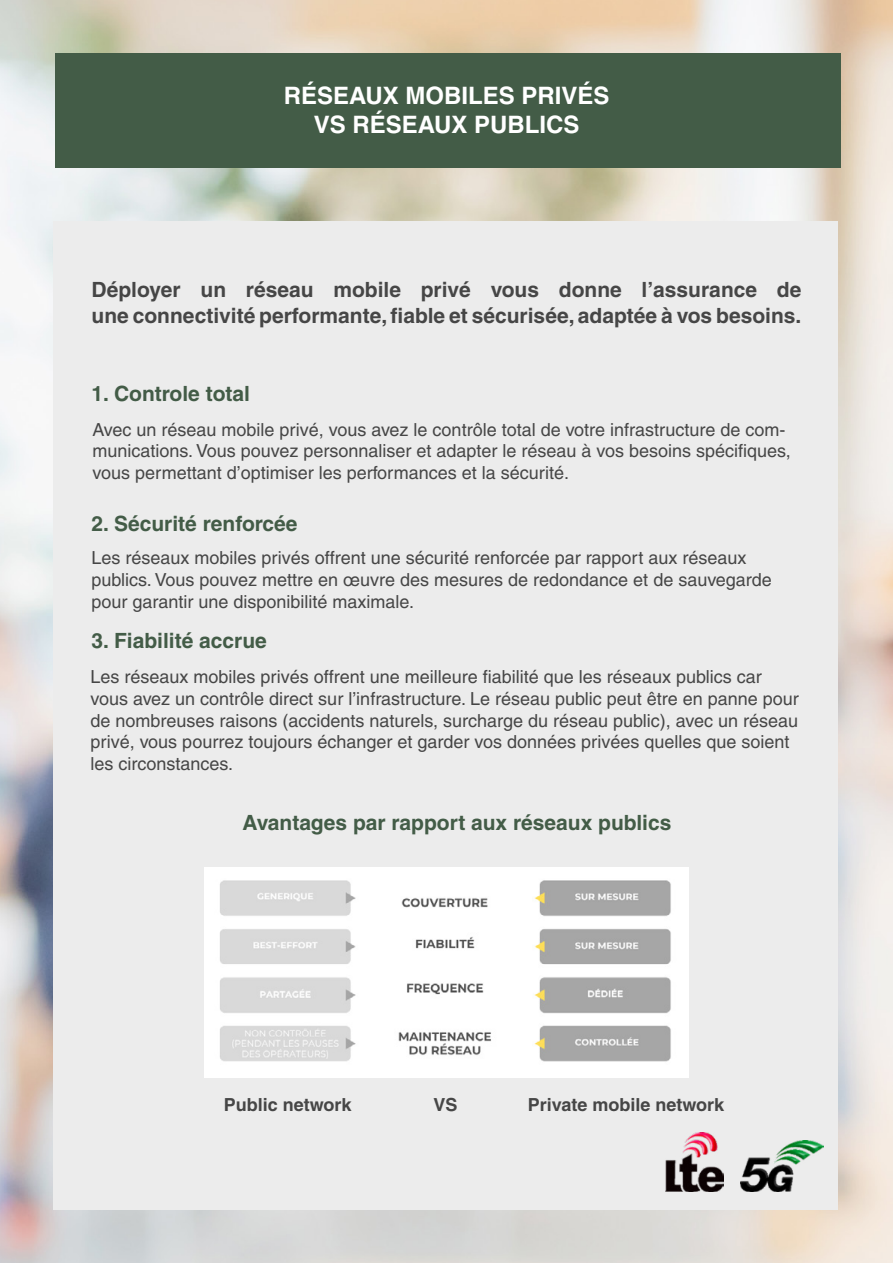
<style>
.page{position:relative;width:893px;height:1263px;background:#fff}
.page>*{position:absolute;margin:0;border:0;box-sizing:border-box;transform-origin:0 0}
.t1{font:700 24px/28.8px "Helvetica";color:#fff;text-align:center}
.t2{font:700 21px/25.2px "Helvetica";color:#464646}
.t3{font:700 21px "Helvetica";color:#435c47}
.t4{font:18px/21.6px "Helvetica";color:#464646}
.t5{font:700 18px "Helvetica";color:#464646}
</style>
<div class="page">
<img style="left:0;top:0;width:893px;height:1263px">
<div style="left:55px;top:54px;width:785px;height:114px;background:#435c47"></div>
<div style="left:53px;top:221px;width:785px;height:989px;background:#ececec"></div>
<img style="left:205px;top:868px;width:483px;height:209px">
<img style="left:665px;top:1132px;width:59px;height:59px">
<img style="left:741px;top:1141px;width:83px;height:50px">
<h1 class="t1" style="left:284px;top:81px;width:327px">RÉSEAUX MOBILES PRIVÉS<br>VS RÉSEAUX PUBLICS</h1>
<p class="t2" style="left:92px;top:277px;width:711px">Déployer un réseau mobile privé vous donne l’assurance de une connectivité performante, fiable et sécurisée, adaptée à vos besoins.</p>
<p class="t3" style="left:92px;top:381px;width:160px">1. Controle total</p>
<p class="t4" style="left:93px;top:418px;width:700px">Avec un réseau mobile privé, vous avez le contrôle total de votre infrastructure de com&shy;munications. Vous pouvez personnaliser et adapter le réseau à vos besoins spécifiques, vous permettant d’optimiser les performances et la sécurité.</p>
<p class="t3" style="left:92px;top:511px;width:208px">2. Sécurité renforcée</p>
<p class="t4" style="left:92px;top:547px;width:682px">Les réseaux mobiles privés offrent une sécurité renforcée par rapport aux réseaux publics. Vous pouvez mettre en œuvre des mesures de redondance et de sauvegarde pour garantir une disponibilité maximale.</p>
<p class="t3" style="left:92px;top:627px;width:177px">3. Fiabilité accrue</p>
<p class="t4" style="left:90px;top:666px;width:710px">Les réseaux mobiles privés offrent une meilleure fiabilité que les réseaux publics car vous avez un contrôle direct sur l’infrastructure. Le réseau public peut être en panne pour de nombreuses raisons (accidents naturels, surcharge du réseau public), avec un réseau privé, vous pourrez toujours échanger et garder vos données privées quelles que soient les circonstances.</p>
<p class="t3" style="left:242px;top:810px;width:431px">Avantages par rapport aux réseaux publics</p>
<p class="t5" style="left:224px;top:1094px;width:129px">Public network</p>
<p class="t5" style="left:433px;top:1094px;width:26px">VS</p>
<p class="t5" style="left:528px;top:1094px;width:198px">Private mobile network</p>
</div>
